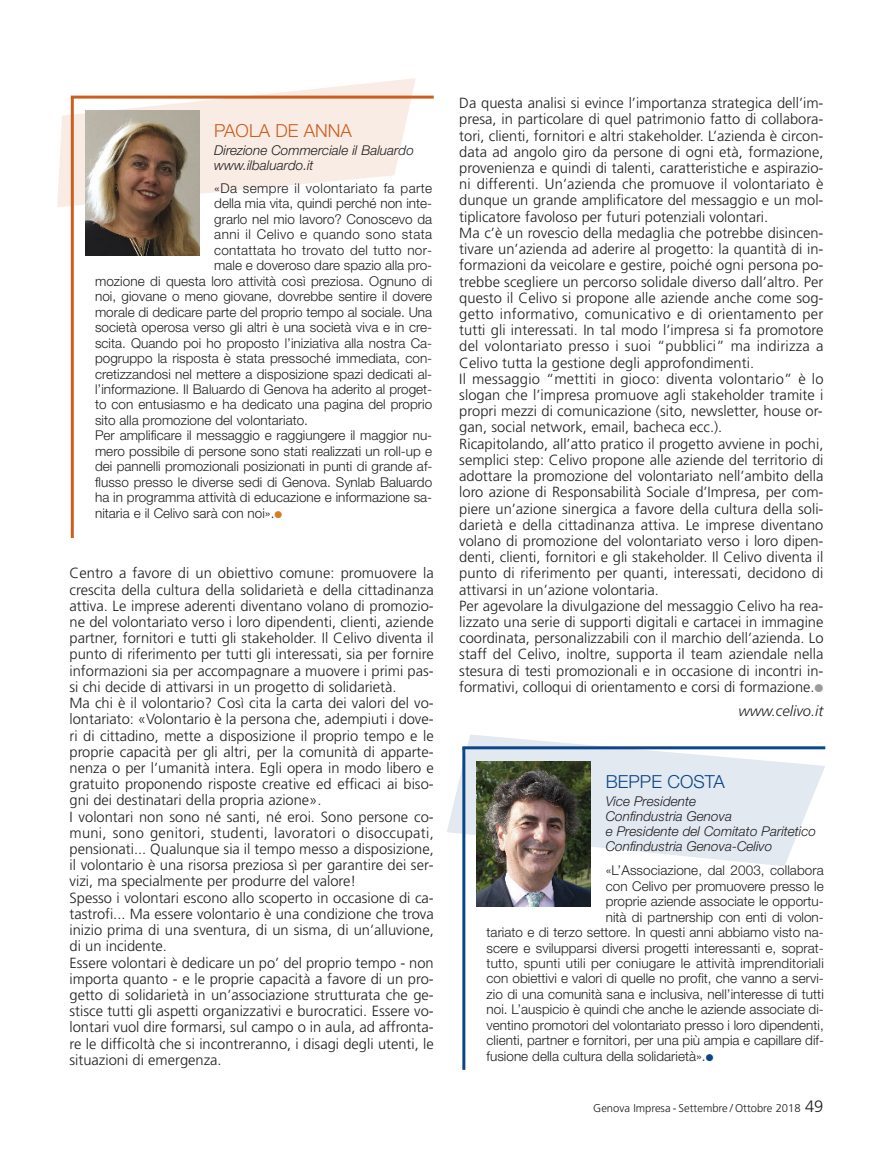
<style>
.page{position:relative;width:893px;height:1149px;background:#fff}
.page>*{position:absolute;margin:0;border:0;box-sizing:border-box;transform-origin:0 0}
.t1{font:300 18px "Helvetica Neue";color:#cc5e1f}
.t2{font:300 18px "Helvetica Neue";color:#0c4686}
.t3{font:300 14.7px/16.2px "Frutiger";color:#201e21}
.t4{font:italic 300 14.7px "Frutiger";letter-spacing:.005em;color:#201e21}
.t5{font:300 13.5px "Helvetica Neue";color:#201e21}
.t6{font:italic 300 13.5px/15px "Helvetica Neue";color:#201e21}
.t7{font:300 13.5px "Helvetica Neue";letter-spacing:.025em;color:#201e21}
.t8{font:300 13.5px "Helvetica Neue";letter-spacing:.03em;color:#201e21}
.t9{font:300 13.5px "Helvetica Neue";letter-spacing:.035em;color:#201e21}
.t10{font:300 11.25px "Frutiger";color:#201e21}
.s1{color:#d57e1d}
.s2{color:#9b9c9e}
.s3{color:#0c4686}
.s4{font-size:16.5px}
</style>
<div class="page">
<svg style="left:447px;top:734px;width:378px;height:132px;fill:#e2e9f0"></svg>
<hr style="left:462px;top:747px;width:3px;height:322px;background:#0c4686">
<hr style="left:462px;top:746px;width:363px;height:3px;background:#0c4686">
<img style="left:477px;top:761px;width:114px;height:145px">
<svg style="left:57px;top:78px;width:359px;height:129px;fill:#f9ece4"></svg>
<hr style="left:71px;top:97px;width:3px;height:441px;background:#cc5e1f">
<hr style="left:71px;top:96px;width:363px;height:3px;background:#cc5e1f">
<img style="left:85px;top:111px;width:114px;height:145px">
<p class="t1" style="left:214px;top:124px;width:139px">PAOLA DE ANNA</p>
<p class="t6" style="left:214px;top:144px;width:201px">Direzione Commerciale il Baluardo www.ilbaluardo.it</p>
<p class="t8" style="left:214px;top:183px;width:220px">«Da sempre il volontariato fa parte</p>
<p class="t5" style="left:214px;top:199px;width:220px">della mia vita, quindi perché non inte-</p>
<p class="t5" style="left:214px;top:214px;width:220px">grarlo nel mio lavoro? Conoscevo da</p>
<p class="t9" style="left:214px;top:230px;width:220px">anni il Celivo e quando sono stata</p>
<p class="t7" style="left:214px;top:245px;width:220px">contattata ho trovato del tutto nor-</p>
<p class="t5" style="left:214px;top:260px;width:220px">male e doveroso dare spazio alla pro-</p>
<p class="t5" style="left:95px;top:276px;width:339px">mozione di questa loro attività così preziosa. Ognuno di</p>
<p class="t5" style="left:95px;top:291px;width:339px">noi, giovane o meno giovane, dovrebbe sentire il dovere</p>
<p class="t5" style="left:95px;top:307px;width:339px">morale di dedicare parte del proprio tempo al sociale. Una</p>
<p class="t5" style="left:95px;top:322px;width:339px">società operosa verso gli altri è una società viva e in cre-</p>
<p class="t5" style="left:95px;top:338px;width:339px">scita. Quando poi ho proposto l’iniziativa alla nostra Ca-</p>
<p class="t5" style="left:95px;top:353px;width:339px">pogruppo la risposta è stata pressoché immediata, con-</p>
<p class="t5" style="left:95px;top:369px;width:339px">cretizzandosi nel mettere a disposizione spazi dedicati al-</p>
<p class="t5" style="left:95px;top:384px;width:339px">l’informazione. Il Baluardo di Genova ha aderito al proget-</p>
<p class="t5" style="left:95px;top:400px;width:339px">to con entusiasmo e ha dedicato una pagina del proprio</p>
<p class="t5" style="left:95px;top:415px;width:214px">sito alla promozione del volontariato.</p>
<p class="t5" style="left:95px;top:430px;width:339px">Per amplificare il messaggio e raggiungere il maggior nu-</p>
<p class="t5" style="left:95px;top:446px;width:339px">mero possibile di persone sono stati realizzati un roll-up e</p>
<p class="t5" style="left:95px;top:461px;width:339px">dei pannelli promozionali posizionati in punti di grande af-</p>
<p class="t5" style="left:95px;top:477px;width:339px">flusso presso le diverse sedi di Genova. Synlab Baluardo</p>
<p class="t5" style="left:95px;top:492px;width:339px">ha in programma attività di educazione e informazione sa-</p>
<p class="t5" style="left:95px;top:508px;width:189px">nitaria e il Celivo sarà con noi».<span class="s1">●</span></p>
<p class="t3" style="left:70px;top:566px;width:366px">Centro a favore di un obiettivo comune: promuovere la crescita della cultura della solidarietà e della cittadinanza attiva. Le imprese aderenti diventano volano di promozio&shy;ne del volontariato verso i loro dipendenti, clienti, aziende partner, fornitori e tutti gli stakeholder. Il Celivo diventa il punto di riferimento per tutti gli interessati, sia per fornire informazioni sia per accompagnare a muovere i primi pas&shy;si chi decide di attivarsi in un progetto di solidarietà.<br>Ma chi è il volontario? Così cita la carta dei valori del vo&shy;lontariato: «Volontario è la persona che, adempiuti i dove&shy;ri di cittadino, mette a disposizione il proprio tempo e le proprie capacità per gli altri, per la comunità di apparte&shy;nenza o per l’umanità intera. Egli opera in modo libero e gratuito proponendo risposte creative ed efficaci ai biso&shy;gni dei destinatari della propria azione».<br>I volontari non sono né santi, né eroi. Sono persone co&shy;muni, sono genitori, studenti, lavoratori o disoccupati, pensionati... Qualunque sia il tempo messo a disposizione, il volontario è una risorsa preziosa sì per garantire dei ser&shy;vizi, ma specialmente per produrre del valore!<br>Spesso i volontari escono allo scoperto in occasione di ca&shy;tastrofi... Ma essere volontario è una condizione che trova inizio prima di una sventura, di un sisma, di un’alluvione, di un incidente.<br>Essere volontari è dedicare un po’ del proprio tempo - non importa quanto - e le proprie capacità a favore di un pro&shy;getto di solidarietà in un’associazione strutturata che ge&shy;stisce tutti gli aspetti organizzativi e burocratici. Essere vo&shy;lontari vuol dire formarsi, sul campo o in aula, ad affronta&shy;re le difficoltà che si incontreranno, i disagi degli utenti, le situazioni di emergenza.</p>
<p class="t3" style="left:459px;top:96px;width:366px">Da questa analisi si evince l’importanza strategica dell’im&shy;presa, in particolare di quel patrimonio fatto di collabora&shy;tori, clienti, fornitori e altri stakeholder. L’azienda è circon&shy;data ad angolo giro da persone di ogni età, formazione, provenienza e quindi di talenti, caratteristiche e aspirazio&shy;ni differenti. Un’azienda che promuove il volontariato è dunque un grande amplificatore del messaggio e un mol&shy;tiplicatore favoloso per futuri potenziali volontari.<br>Ma c’è un rovescio della medaglia che potrebbe disincen&shy;tivare un’azienda ad aderire al progetto: la quantità di in&shy;formazioni da veicolare e gestire, poiché ogni persona po&shy;trebbe scegliere un percorso solidale diverso dall’altro. Per questo il Celivo si propone alle aziende anche come sog&shy;getto informativo, comunicativo e di orientamento per tutti gli interessati. In tal modo l’impresa si fa promotore del volontariato presso i suoi “pubblici” ma indirizza a Celivo tutta la gestione degli approfondimenti.<br>Il messaggio “mettiti in gioco: diventa volontario” è lo slogan che l’impresa promuove agli stakeholder tramite i propri mezzi di comunicazione (sito, newsletter, house or&shy;gan, social network, email, bacheca ecc.).<br>Ricapitolando, all’atto pratico il progetto avviene in pochi, semplici step: Celivo propone alle aziende del territorio di adottare la promozione del volontariato nell’ambito della loro azione di Responsabilità Sociale d’Impresa, per com&shy;piere un’azione sinergica a favore della cultura della soli&shy;darietà e della cittadinanza attiva. Le imprese diventano volano di promozione del volontariato verso i loro dipen&shy;denti, clienti, fornitori e gli stakeholder. Il Celivo diventa il punto di riferimento per quanti, interessati, decidono di attivarsi in un’azione volontaria.<br>Per agevolare la divulgazione del messaggio Celivo ha rea&shy;lizzato una serie di supporti digitali e cartacei in immagine coordinata, personalizzabili con il marchio dell’azienda. Lo staff del Celivo, inoltre, supporta il team aziendale nella stesura di testi promozionali e in occasione di incontri in&shy;formativi, colloqui di orientamento e corsi di formazione.<span class="s2">●</span></p>
<p class="t4" style="left:738px;top:704px;width:87px">www.celivo.it</p>
<p class="t2" style="left:606px;top:774px;width:121px">BEPPE COSTA</p>
<p class="t6" style="left:606px;top:794px;width:212px">Vice Presidente<br>Confindustria Genova<br>e Presidente del Comitato Paritetico<br>Confindustria Genova-Celivo</p>
<p class="t5" style="left:606px;top:865px;width:220px">«L’Associazione, dal 2003, collabora</p>
<p class="t5" style="left:606px;top:880px;width:220px">con Celivo per promuovere presso le</p>
<p class="t5" style="left:606px;top:896px;width:220px">proprie aziende associate le opportu-</p>
<p class="t5" style="left:606px;top:911px;width:220px">nità di partnership con enti di volon-</p>
<p class="t5" style="left:487px;top:927px;width:339px">tariato e di terzo settore. In questi anni abbiamo visto na-</p>
<p class="t5" style="left:487px;top:942px;width:339px">scere e svilupparsi diversi progetti interessanti e, soprat-</p>
<p class="t5" style="left:487px;top:958px;width:339px">tutto, spunti utili per coniugare le attività imprenditoriali</p>
<p class="t5" style="left:487px;top:973px;width:339px">con obiettivi e valori di quelle no profit, che vanno a servi-</p>
<p class="t5" style="left:487px;top:988px;width:339px">zio di una comunità sana e inclusiva, nell’interesse di tutti</p>
<p class="t5" style="left:487px;top:1004px;width:339px">noi. L’auspicio è quindi che anche le aziende associate di-</p>
<p class="t5" style="left:487px;top:1019px;width:339px">ventino promotori del volontariato presso i loro dipendenti,</p>
<p class="t5" style="left:487px;top:1035px;width:339px">clienti, partner e fornitori, per una più ampia e capillare dif-</p>
<p class="t5" style="left:487px;top:1050px;width:228px">fusione della cultura della solidarietà».<span class="s3">●</span></p>
<p class="t10" style="left:593px;top:1102px;width:232px">Genova Impresa - Settembre / Ottobre 2018 <span class="s4">49</span></p>
</div>
